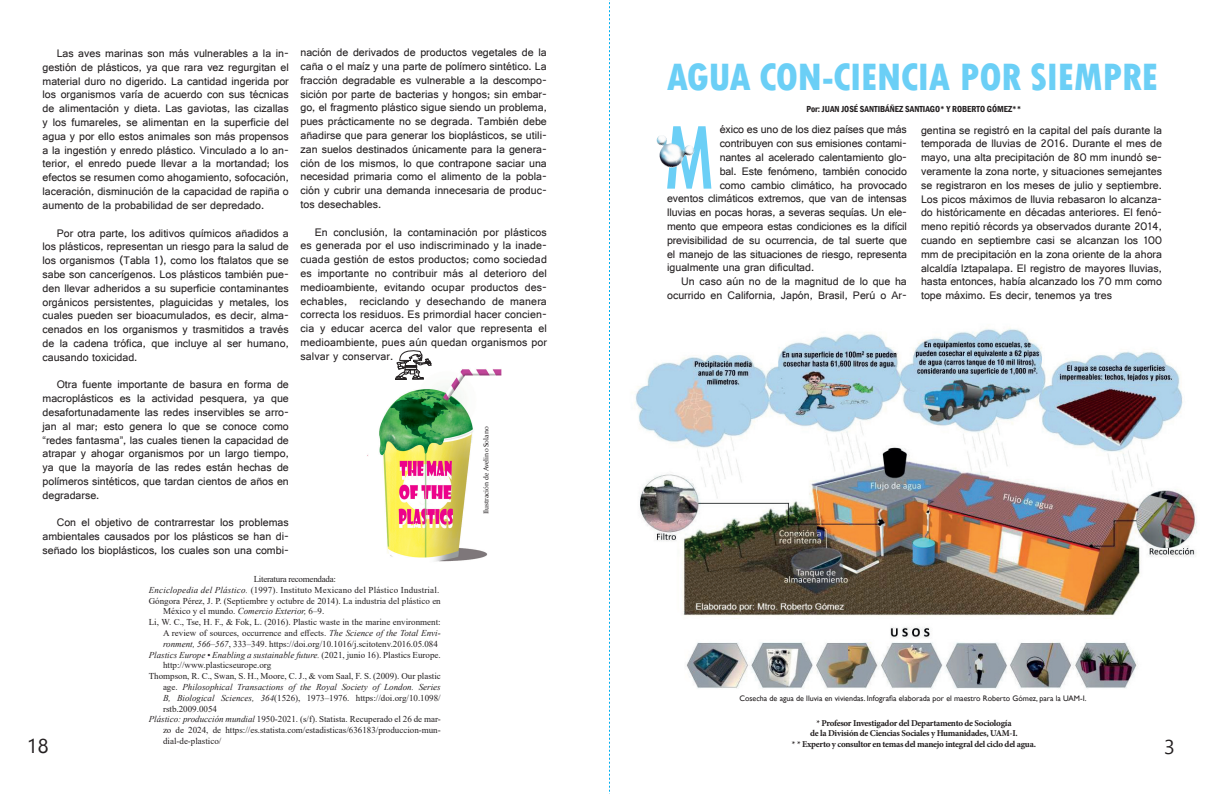
<style>
.page{position:relative;width:1219px;height:794px;background:#fff}
.page>*{position:absolute;margin:0;border:0;box-sizing:border-box;transform-origin:0 0}
.t1{font:condensed 100.2px "Tw Cen";color:#6bcff6}
.t2{font:800 condensed 40px "Tw Cen";letter-spacing:-.02em;color:#6bcff6}
.t3{font:20px "Nirmala UI";color:#231f20}
.t4{font:11.5px/13.8px "Gautami";color:#231f20;text-align:justify}
.t5{font:9px "Times New Roman";color:#231f20}
.t6{font:700 9px/10.8px "Minion Pro";letter-spacing:-.03em;color:#231f20;text-align:center}
.t7{font:italic 9px "Times New Roman";color:#231f20}
.t8{font:9px "Times New Roman";letter-spacing:.02em;color:#231f20}
.t9{font:600 condensed 9px "Franklin Gothic";color:#231f20}
.t10{font:9px "Times New Roman";letter-spacing:-.03em;color:#231f20}
.t11{font:8px "Gill Sans";color:#231f20}
.t12{font:7px "Constantia";color:#231f20}
.s1{font-style:italic}
.s2{font-style:normal}
</style>
<div class="page">
<img style="left:656px;top:135px;width:39px;height:33px">
<img style="left:635px;top:328px;width:562px;height:361px">
<img style="left:367px;top:369px;width:135px;height:193px">
<div style="left:483px;top:396px;width:41px;height:118px;background:#fff"></div>
<svg style="left:395px;top:350px;width:37px;height:31px"></svg>
<svg style="left:609px;top:0;width:1px;height:794px"></svg>
<p class="t4" style="left:43px;top:46px;width:248px;text-indent:14px">Las aves marinas son más vulnerables a la in&shy;gestión de plásticos, ya que rara vez regurgitan el material duro no digerido. La cantidad ingerida por los organismos varía de acuerdo con sus técnicas de alimentación y dieta. Las gaviotas, las cizallas y los fumareles, se alimentan en la superficie del agua y por ello estos animales son más propensos a la ingestión y enredo plástico. Vinculado a lo an&shy;terior, el enredo puede llevar a la mortandad; los efectos se resumen como ahogamiento, sofocación, laceración, disminución de la capacidad de rapiña o aumento de la probabilidad de ser depredado.</p>
<p class="t4" style="left:43px;top:226px;width:248px;text-indent:14px">Por otra parte, los aditivos químicos añadidos a los plásticos, representan un riesgo para la salud de los organismos (Tabla 1), como los ftalatos que se sabe son cancerígenos. Los plásticos también pue&shy;den llevar adheridos a su superficie contaminantes orgánicos persistentes, plaguicidas y metales, los cuales pueden ser bioacumulados, es decir, alma&shy;cenados en los organismos y trasmitidos a través de la cadena trófica, que incluye al ser humano, causando toxicidad.</p>
<p class="t4" style="left:43px;top:377px;width:248px;text-indent:14px">Otra fuente importante de basura en forma de macroplásticos es la actividad pesquera, ya que desafortunadamente las redes inservibles se arro&shy;jan al mar; esto genera lo que se conoce como “redes fantasma”, las cuales tienen la capacidad de atrapar y ahogar organismos por un largo tiempo, ya que la mayoría de las redes están hechas de polímeros sintéticos, que tardan cientos de años en degradarse.</p>
<p class="t4" style="left:43px;top:515px;width:248px;text-indent:14px">Con el objetivo de contrarrestar los problemas ambientales causados por los plásticos se han di&shy;señado los bioplásticos, los cuales son una combi-</p>
<p class="t4" style="left:300px;top:45px;width:248px">nación de derivados de productos vegetales de la caña o el maíz y una parte de polímero sintético. La fracción degradable es vulnerable a la descompo&shy;sición por parte de bacterias y hongos; sin embar&shy;go, el fragmento plástico sigue siendo un problema, pues prácticamente no se degrada. También debe añadirse que para generar los bioplásticos, se utili&shy;zan suelos destinados únicamente para la genera&shy;ción de los mismos, lo que contrapone saciar una necesidad primaria como el alimento de la pobla&shy;ción y cubrir una demanda innecesaria de produc&shy;tos desechables.</p>
<p class="t4" style="left:300px;top:225px;width:248px;text-indent:14px">En conclusión, la contaminación por plásticos es generada por el uso indiscriminado y la inade&shy;cuada gestión de estos productos; como sociedad es importante no contribuir más al deterioro del medioambiente, evitando ocupar productos des&shy;echables, reciclando y desechando de manera correcta los residuos. Es primordial hacer concien&shy;cia y educar acerca del valor que representa el medioambiente, pues aún quedan organismos por salvar y conservar.</p>
<p class="t12" style="left:481px;top:514px;width:89px;rotate:-90deg">Ilustración de Avelino Solano</p>
<h3 class="t3" style="left:27px;top:729px;width:23px">18</h3>
<p class="t10" style="left:254px;top:572px;width:84px">Literatura recomendada:</p>
<p class="t8" style="left:149px;top:583px;width:292px"><span class="s1">Enciclopedia del Plástico.</span> (1997). Instituto Mexicano del Plástico Industrial.</p>
<p class="t5" style="left:149px;top:594px;width:293px">Góngora Pérez, J. P. (Septiembre y octubre de 2014). La industria del plástico en</p>
<p class="t5" style="left:163px;top:605px;width:163px">México y el mundo. <span class="s1">Comercio Exterior,</span> 6–9.</p>
<p class="t5" style="left:149px;top:616px;width:293px">Li, W. C., Tse, H. F., &amp; Fok, L. (2016). Plastic waste in the marine environment:</p>
<p class="t5" style="left:163px;top:626px;width:279px">A review of sources, occurrence and effects. <span class="s1">The Science of the Total Envi-</span></p>
<p class="t5" style="left:163px;top:637px;width:276px"><span class="s1">ronment, 566–567</span>, 333–349. https://doi.org/10.1016/j.scitotenv.2016.05.084</p>
<p class="t7" style="left:149px;top:648px;width:293px">Plastics Europe • Enabling a sustainable future. <span class="s2">(2021, junio 16). Plastics Europe.</span></p>
<p class="t5" style="left:163px;top:659px;width:110px">http://www.plasticseurope.org</p>
<p class="t5" style="left:149px;top:670px;width:294px">Thompson, R. C., Swan, S. H., Moore, C. J., &amp; vom Saal, F. S. (2009). Our plastic</p>
<p class="t7" style="left:163px;top:680px;width:279px"><span class="s2">age.</span> Philosophical Transactions of the Royal Society of London. Series</p>
<p class="t5" style="left:163px;top:691px;width:279px"><span class="s1">B, Biological Sciences, 364</span>(1526), 1973–1976. https://doi.org/10.1098/</p>
<p class="t5" style="left:163px;top:702px;width:55px">rstb.2009.0054</p>
<p class="t5" style="left:149px;top:713px;width:293px"><span class="s1">Plástico: producción mundial</span> 1950-2021. (s/f). Statista. Recuperado el 26 de mar-</p>
<p class="t5" style="left:163px;top:724px;width:279px">zo de 2024, de https://es.statista.com/estadisticas/636183/produccion-mun-</p>
<p class="t5" style="left:163px;top:734px;width:60px">dial-de-plastico/</p>
<h2 class="t2" style="left:667px;top:53px;width:493px">AGUA CON-CIENCIA POR SIEMPRE</h2>
<p class="t4" style="left:921px;top:123px;width:242px">gentina se registró en la capital del país durante la temporada de lluvias de 2016. Durante el mes de mayo, una alta precipitación de 80 mm inundó se&shy;veramente la zona norte, y situaciones semejantes se registraron en los meses de julio y septiembre.<br>Los picos máximos de lluvia rebasaron lo alcanza&shy;do históricamente en décadas anteriores. El fenó&shy;meno repitió récords ya observados durante 2014, cuando en septiembre casi se alcanzan los 100 mm de precipitación en la zona oriente de la ahora alcaldía Iztapalapa. El registro de mayores lluvias, hasta entonces, había alcanzado los 70 mm como tope máximo. Es decir, tenemos ya tres</p>
<p class="t9" style="left:806px;top:103px;width:217px">Por: JUAN JOSÉ SANTIBÁÑEZ SANTIAGO* Y ROBERTO GÓMEZ**</p>
<h1 class="t1" style="left:663px;top:97px;width:53px">M</h1>
<p class="t4" style="left:720px;top:122px;width:189px">éxico es uno de los diez países que más</p>
<p class="t4" style="left:720px;top:136px;width:189px">contribuyen con sus emisiones contami-</p>
<p class="t4" style="left:720px;top:150px;width:189px">nantes al acelerado calentamiento glo-</p>
<p class="t4" style="left:720px;top:164px;width:189px">bal. Este fenómeno, también conocido</p>
<p class="t4" style="left:720px;top:178px;width:189px">como cambio climático, ha provocado</p>
<p class="t4" style="left:667px;top:191px;width:241px">eventos climáticos extremos, que van de intensas</p>
<p class="t4" style="left:667px;top:205px;width:241px">lluvias en pocas horas, a severas sequías. Un ele-</p>
<p class="t4" style="left:667px;top:219px;width:241px">mento que empeora estas condiciones es la difícil</p>
<p class="t4" style="left:667px;top:233px;width:241px">previsibilidad de su ocurrencia, de tal suerte que</p>
<p class="t4" style="left:667px;top:247px;width:241px">el manejo de las situaciones de riesgo, representa</p>
<p class="t4" style="left:667px;top:260px;width:149px">igualmente una gran dificultad.</p>
<p class="t4" style="left:681px;top:274px;width:227px">Un caso aún no de la magnitud de lo que ha</p>
<p class="t4" style="left:667px;top:288px;width:241px">ocurrido en California, Japón, Brasil, Perú o Ar-</p>
<p class="t11" style="left:739px;top:693px;width:349px">Cosecha de agua de lluvia en viviendas. Infografia elaborada por el maestro Roberto Gómez, para la UAM-I.</p>
<p class="t6" style="left:792px;top:717px;width:245px">* Profesor Investigador del Departamento de Sociología<br>de la División de Ciencias Sociales y Humanidades, UAM-I.<br>* * Experto y consultor en temas del manejo integral del ciclo del agua.</p>
<h3 class="t3" style="left:1164px;top:730px;width:12px">3</h3>
</div>
